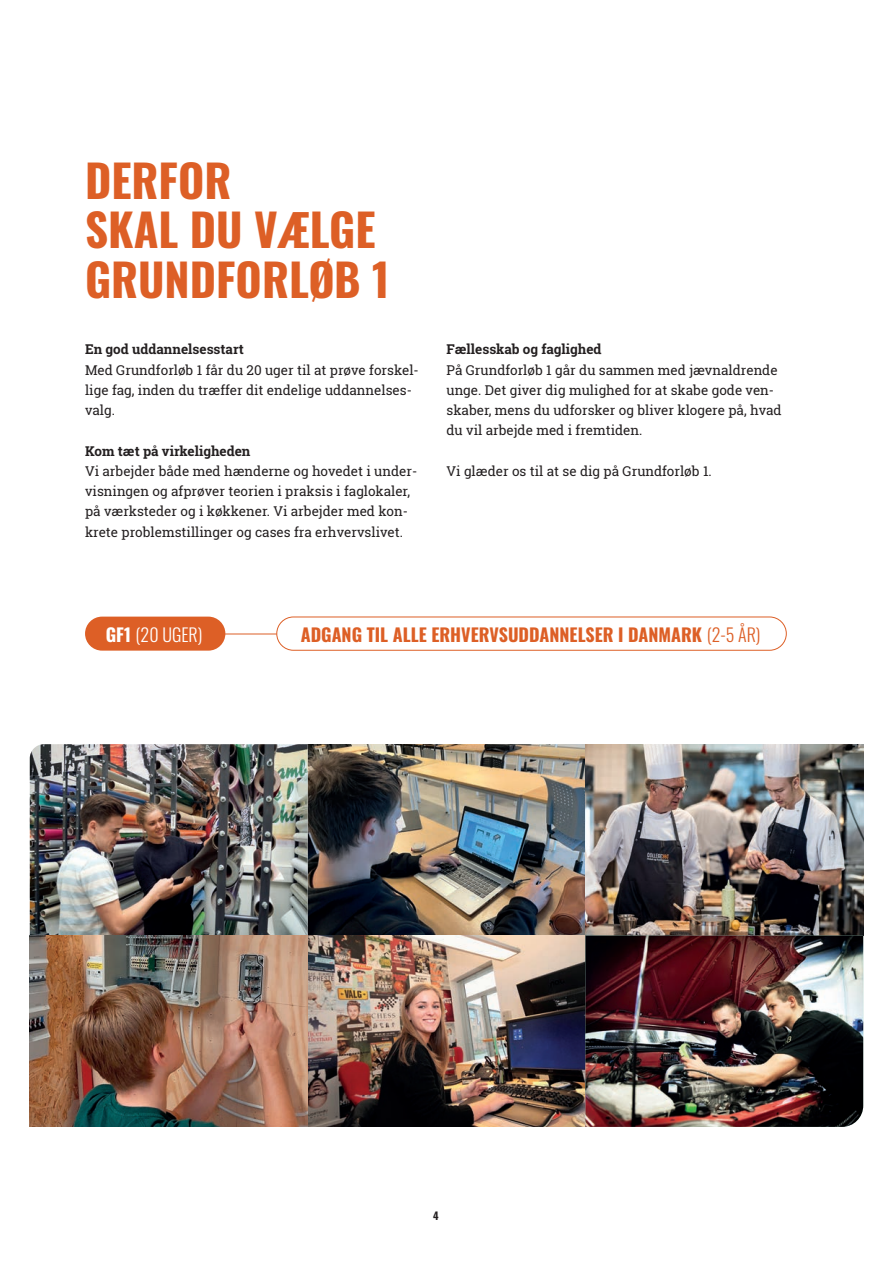
<style>
.page{position:relative;width:893px;height:1263px;background:#fff}
.page>*{position:absolute;margin:0;border:0;box-sizing:border-box;transform-origin:0 0}
.t1{font:700 45px/49.5px "Oswald";color:#dd5f26}
.t2{font:700 18px "Oswald";color:#dd5f26}
.t3{font:300 18px "Oswald";color:#fff}
.t4{font:13.5px/20.2px "Roboto Slab";color:#231f20}
.t5{font:700 13.5px "Roboto Slab";color:#231f20}
.t6{font:700 10.5px "Oswald";color:#231f20}
.s1{font-weight:700}
.s2{font-weight:300}
</style>
<div class="page">
<div style="left:85px;top:617px;width:140px;height:34px;background:#dd5f26;border-radius:17px"></div>
<hr style="left:216px;top:634px;width:117px;height:1px;background:#dd5f26">
<div style="left:277px;top:617px;width:509px;height:33px;background:#fff;border-radius:17px"></div>
<div style="left:276px;top:617px;width:511px;height:34px;border:1px solid #dd5f26;border-radius:17px"></div>
<img style="left:308px;top:744px;width:277px;height:191px">
<img style="left:30px;top:744px;width:278px;height:191px">
<img style="left:308px;top:935px;width:277px;height:192px">
<img style="left:30px;top:935px;width:278px;height:192px">
<img style="left:585px;top:744px;width:278px;height:191px">
<img style="left:585px;top:935px;width:278px;height:192px">
<h1 class="t1" style="left:85px;top:158px;width:306px">DERFOR<br>SKAL DU VÆLGE<br>GRUNDFORLØB 1</h1>
<p class="t5" style="left:85px;top:340px;width:160px">En god uddannelsesstart</p>
<p class="t4" style="left:85px;top:359px;width:335px">Med Grundforløb 1 får du 20 uger til at prøve forskel&shy;lige fag, inden du træffer dit endelige uddannelses&shy;valg.</p>
<p class="t5" style="left:85px;top:441px;width:167px">Kom tæt på virkeligheden</p>
<p class="t4" style="left:85px;top:461px;width:334px">Vi arbejder både med hænderne og hovedet i under&shy;visningen og afprøver teorien i praksis i faglokaler, på værksteder og i køkkener. Vi arbejder med kon&shy;krete problemstillinger og cases fra erhvervslivet.</p>
<p class="t5" style="left:446px;top:340px;width:157px">Fællesskab og faglighed</p>
<p class="t4" style="left:446px;top:359px;width:337px">På Grundforløb 1 går du sammen med jævnaldrende unge. Det giver dig mulighed for at skabe gode ven&shy;skaber, mens du udforsker og bliver klogere på, hvad du vil arbejde med i fremtiden.</p>
<p class="t4" style="left:446px;top:461px;width:267px">Vi glæder os til at se dig på Grundforløb 1.</p>
<h2 class="t3" style="left:106px;top:619px;width:98px"><span class="s1">GF1</span> (20 UGER)</h2>
<h2 class="t2" style="left:301px;top:625px;width:461px">ADGANG TIL ALLE ERHVERVSUDDANNELSER I DANMARK <span class="s2">(2-5 ÅR)</span></h2>
<p class="t6" style="left:433px;top:1211px;width:7px">4</p>
</div>
